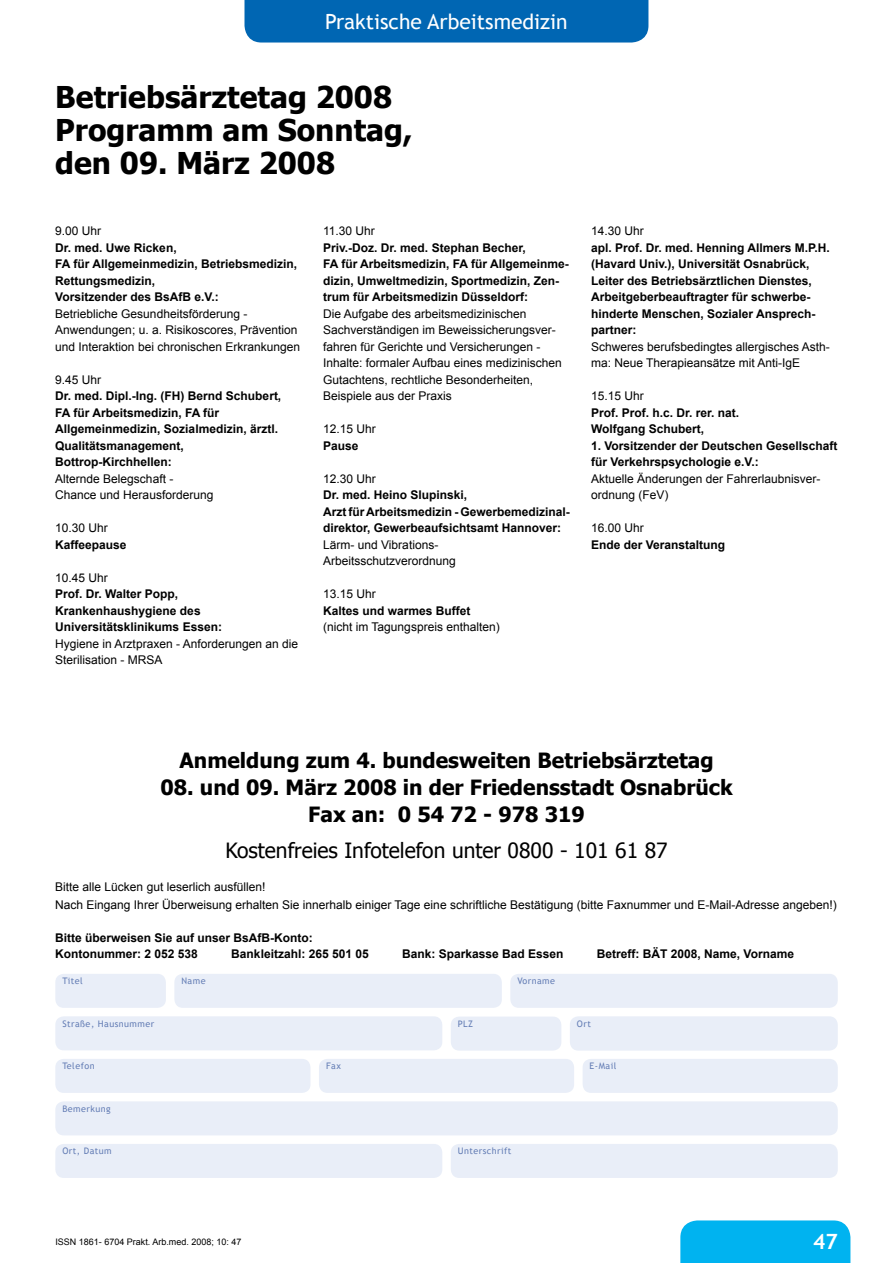
<style>
.page{position:relative;width:893px;height:1263px;background:#fff}
.page>*{position:absolute;margin:0;border:0;box-sizing:border-box;transform-origin:0 0}
.t1{font:700 30px/33px "Tahoma";color:#000}
.t2{font:700 21px/27px "Tahoma";color:#000;text-align:center}
.t3{font:21px "Tahoma";color:#000}
.t4{font:21px "Trebuchet MS";color:#fff}
.t5{font:700 21px "Trebuchet MS";color:#fff}
.t6{font:700 12px/16.5px "Arial";color:#000}
.t7{font:12px/16.5px "Arial";color:#000}
.t8{font:9px "Trebuchet MS";letter-spacing:.05em;color:#667fb6}
.t9{font:9px "Arial";color:#000}
</style>
<div class="page">
<div style="left:244px;top:0;width:404px;height:43px;background:#0066b3"></div>
<div style="left:680px;top:1220px;width:170px;height:43px;background:#00b3f0"></div>
<div style="left:55px;top:974px;width:111px;height:34px;background:#e9eef8;border-radius:9px"></div>
<div style="left:174px;top:974px;width:328px;height:34px;background:#e9eef8;border-radius:9px"></div>
<div style="left:55px;top:1016px;width:387px;height:34px;background:#e9eef8;border-radius:9px"></div>
<div style="left:451px;top:1016px;width:110px;height:34px;background:#e9eef8;border-radius:9px"></div>
<div style="left:570px;top:1016px;width:268px;height:34px;background:#e9eef8;border-radius:9px"></div>
<div style="left:55px;top:1059px;width:255px;height:34px;background:#e9eef8;border-radius:9px"></div>
<div style="left:319px;top:1059px;width:255px;height:34px;background:#e9eef8;border-radius:9px"></div>
<div style="left:510px;top:974px;width:328px;height:34px;background:#e9eef8;border-radius:9px"></div>
<div style="left:55px;top:1101px;width:783px;height:34px;background:#e9eef8;border-radius:9px"></div>
<div style="left:583px;top:1059px;width:255px;height:34px;background:#e9eef8;border-radius:9px"></div>
<div style="left:55px;top:1144px;width:387px;height:34px;background:#e9eef8;border-radius:9px"></div>
<div style="left:451px;top:1144px;width:387px;height:34px;background:#e9eef8;border-radius:9px"></div>
<h2 class="t4" style="left:325px;top:9px;width:244px">Praktische Arbeitsmedizin</h2>
<h1 class="t1" style="left:55px;top:79px;width:359px">Betriebsärztetag 2008<br>Programm am Sonntag, den 09. März 2008</h1>
<p class="t7" style="left:55px;top:223px;width:48px">9.00 Uhr</p>
<p class="t6" style="left:55px;top:240px;width:243px">Dr. med. Uwe Ricken,<br>FA für Allgemeinmedizin, Betriebsmedizin,<br>Rettungsmedizin,<br>Vorsitzender des BsAfB e.V.:</p>
<p class="t7" style="left:55px;top:305px;width:246px">Betriebliche Gesundheitsförderung -<br>Anwendungen; u. a. Risikoscores, Prävention und Interaktion bei chronischen Erkrankungen</p>
<p class="t7" style="left:55px;top:371px;width:48px">9.45 Uhr</p>
<p class="t6" style="left:55px;top:388px;width:228px">Dr. med. Dipl.-Ing. (FH) Bernd Schubert,<br>FA für Arbeitsmedizin, FA für<br>Allgemeinmedizin, Sozialmedizin, ärztl.<br>Qualitätsmanagement,<br>Bottrop-Kirchhellen:</p>
<p class="t7" style="left:55px;top:470px;width:160px">Alternde Belegschaft -<br>Chance und Herausforderung</p>
<p class="t7" style="left:55px;top:520px;width:54px">10.30 Uhr</p>
<p class="t6" style="left:55px;top:537px;width:73px">Kaffeepause</p>
<p class="t7" style="left:55px;top:569px;width:54px">10.45 Uhr</p>
<p class="t6" style="left:55px;top:586px;width:168px">Prof. Dr. Walter Popp,<br>Krankenhaushygiene des<br>Universitätsklinikums Essen:</p>
<p class="t7" style="left:55px;top:635px;width:244px">Hygiene in Arztpraxen - Anforderungen an die<br>Sterilisation - MRSA</p>
<p class="t7" style="left:323px;top:223px;width:53px">11.30 Uhr</p>
<p class="t6" style="left:323px;top:240px;width:247px">Priv.-Doz. Dr. med. Stephan Becher,<br>FA für Arbeitsmedizin, FA für Allgemeinme&shy;dizin, Umweltmedizin, Sportmedizin, Zen&shy;trum für Arbeitsmedizin Düsseldorf:</p>
<p class="t7" style="left:323px;top:305px;width:240px">Die Aufgabe des arbeitsmedizinischen Sachverständigen im Beweissicherungsver&shy;fahren für Gerichte und Versicherungen - Inhalte: formaler Aufbau eines medizinischen Gutachtens, rechtliche Besonderheiten, Beispiele aus der Praxis</p>
<p class="t7" style="left:323px;top:421px;width:54px">12.15 Uhr</p>
<p class="t6" style="left:323px;top:438px;width:37px">Pause</p>
<p class="t7" style="left:323px;top:470px;width:54px">12.30 Uhr</p>
<p class="t6" style="left:323px;top:487px;width:247px">Dr. med. Heino Slupinski,<br>Arzt für Arbeitsmedizin - Gewerbemedizinal&shy;direktor, Gewerbeaufsichtsamt Hannover:</p>
<p class="t7" style="left:323px;top:536px;width:134px">Lärm- und Vibrations-<br>Arbeitsschutzverordnung</p>
<p class="t7" style="left:323px;top:586px;width:54px">13.15 Uhr</p>
<p class="t6" style="left:323px;top:603px;width:149px">Kaltes und warmes Buffet</p>
<p class="t7" style="left:323px;top:619px;width:178px">(nicht im Tagungspreis enthalten)</p>
<p class="t7" style="left:591px;top:223px;width:54px">14.30 Uhr</p>
<p class="t6" style="left:591px;top:240px;width:240px">apl. Prof. Dr. med. Henning Allmers M.P.H. (Havard Univ.), Universität Osnabrück, Leiter des Betriebsärztlichen Dienstes, Arbeitgeberbeauftragter für schwerbe&shy;hinderte Menschen, Sozialer Ansprech&shy;partner:</p>
<p class="t7" style="left:591px;top:338px;width:240px">Schweres berufsbedingtes allergisches Asth&shy;ma: Neue Therapieansätze mit Anti-IgE</p>
<p class="t7" style="left:591px;top:388px;width:54px">15.15 Uhr</p>
<p class="t6" style="left:591px;top:405px;width:150px">Prof. Prof. h.c. Dr. rer. nat.<br>Wolfgang Schubert,</p>
<p class="t6" style="left:591px;top:438px;width:248px">1. Vorsitzender der Deutschen Gesellschaft für Verkehrspsychologie e.V.:</p>
<p class="t7" style="left:591px;top:470px;width:231px">Aktuelle Änderungen der Fahrerlaubnisver&shy;ordnung (FeV)</p>
<p class="t7" style="left:591px;top:520px;width:54px">16.00 Uhr</p>
<p class="t6" style="left:591px;top:537px;width:136px">Ende der Veranstaltung</p>
<h2 class="t2" style="left:180px;top:745px;width:535px">Anmeldung zum 4. bundesweiten Betriebsärztetag</h2>
<h2 class="t2" style="left:160px;top:772px;width:574px">08. und 09. März 2008 in der Friedensstadt Osnabrück<br>Fax an: 0 54 72 - 978 319</h2>
<h2 class="t3" style="left:225px;top:836px;width:444px">Kostenfreies Infotelefon unter 0800 - 101 61 87</h2>
<p class="t7" style="left:55px;top:878px;width:783px;line-height:18px">Bitte alle Lücken gut leserlich ausfüllen!<br>Nach Eingang Ihrer Überweisung erhalten Sie innerhalb einiger Tage eine schriftliche Bestätigung (bitte Faxnummer und E-Mail-Adresse angeben!)</p>
<p class="t6" style="left:55px;top:930px;width:259px">Bitte überweisen Sie auf unser BsAfB-Konto:<br>Kontonummer: 2 052 538</p>
<p class="t6" style="left:231px;top:946px;width:139px">Bankleitzahl: 265 501 05</p>
<p class="t6" style="left:402px;top:946px;width:163px">Bank: Sparkasse Bad Essen</p>
<p class="t6" style="left:597px;top:946px;width:199px">Betreff: BÄT 2008, Name, Vorname</p>
<p class="t8" style="left:62px;top:975px;width:22px">Titel</p>
<p class="t8" style="left:181px;top:975px;width:26px">Name</p>
<p class="t8" style="left:62px;top:1018px;width:93px">Straße, Hausnummer</p>
<p class="t8" style="left:458px;top:1018px;width:17px">PLZ</p>
<p class="t8" style="left:577px;top:1018px;width:16px">Ort</p>
<p class="t8" style="left:62px;top:1060px;width:34px">Telefon</p>
<p class="t8" style="left:326px;top:1060px;width:16px">Fax</p>
<p class="t8" style="left:517px;top:975px;width:39px">Vorname</p>
<p class="t8" style="left:590px;top:1060px;width:28px">E-Mail</p>
<p class="t8" style="left:62px;top:1103px;width:50px">Bemerkung</p>
<p class="t8" style="left:62px;top:1145px;width:51px">Ort, Datum</p>
<p class="t8" style="left:458px;top:1145px;width:55px">Unterschrift</p>
<p class="t9" style="left:55px;top:1236px;width:188px">ISSN 1861- 6704 Prakt. Arb.med. 2008; 10: 47</p>
<h2 class="t5" style="left:813px;top:1229px;width:13px">47</h2>
</div>
